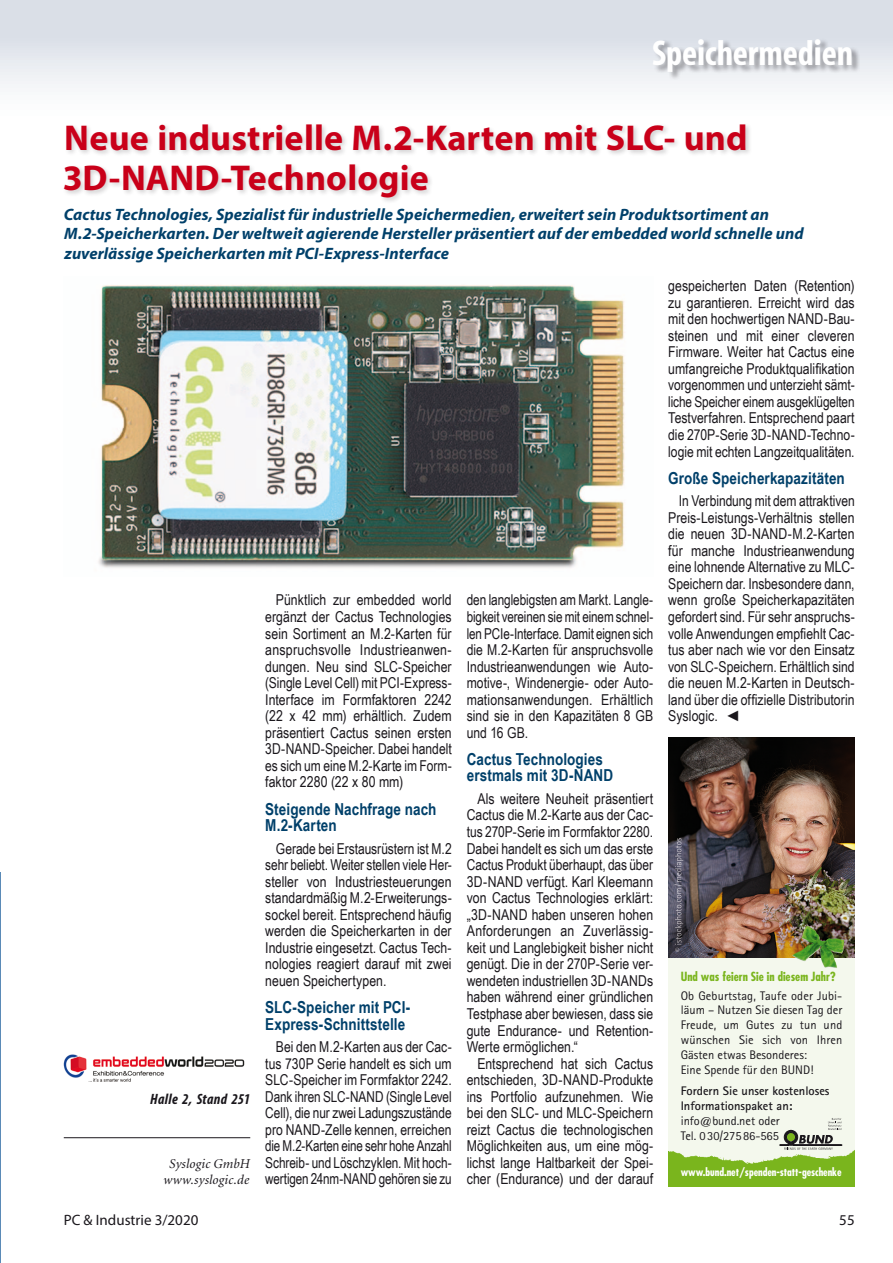
<style>
.page{position:relative;width:893px;height:1263px;background:#fff}
.page>*{position:absolute;margin:0;border:0;box-sizing:border-box;transform-origin:0 0}
.t1{font:700 36px/39.6px "Myriad Pro";letter-spacing:.005em;color:#c90019}
.t2{font:700 condensed 36px "Myriad";letter-spacing:-.005em;color:#fff}
.t3{font:italic 700 16.5px/19.8px "Myriad";letter-spacing:.005em;color:#00406a}
.t4{font:700 16.5px/16.5px "Arial Narrow";letter-spacing:.005em;color:#00406a}
.t5{font:15px/16.5px "Arial Narrow";color:#1a171c;text-align:justify}
.t6{font:15px/16.5px "Arial Narrow";color:#1a171c;text-align:justify;scale:.96 1}
.t7{font:15px "Myriad Pro";color:#1a171c}
.t8{font:italic 700 condensed 15px "Myriad";letter-spacing:.02em;color:#1a171c}
.t9{font:italic 13.5px/16.5px "Minion";letter-spacing:.015em;color:#1a171c;text-align:center}
.t10{font:12.45px/15px "Agfa Rotis Sans Serif";color:#1a171c}
.t11{font:700 12.45px/15px "Agfa Rotis Sans Serif";color:#1a171c}
.t12{font:700 condensed 12.3px "Futura";color:#7ab51d}
.t13{font:700 condensed 10.95px "Futura";letter-spacing:-.005em;color:#fff}
</style>
<div class="page">
<div style="left:0;top:0;width:893px;height:128px;background:linear-gradient(to bottom,#d2d8e2,#fff)"></div>
<div style="left:652px;top:38px;width:208px;height:42px;background:#1a171c;opacity:.4"></div>
<div style="left:62px;top:123px;width:689px;height:81px;background:#1a171c;opacity:.2"></div>
<hr style="left:64px;top:1137px;width:186px;height:1px;background:#1a171c">
<img style="left:64px;top:1054px;width:181px;height:28px">
<img style="left:98px;top:285px;width:527px;height:283px">
<div style="left:668px;top:738px;width:187px;height:448px;background:#f4f8ed"></div>
<img style="left:668px;top:1145px;width:187px;height:41px">
<img style="left:668px;top:738px;width:187px;height:220px">
<img style="left:792px;top:926px;width:29px;height:35px">
<svg style="left:780px;top:1118px;width:62px;height:32px"></svg>
<img style="left:675px;top:838px;width:8px;height:44px">
<svg style="left:668px;top:738px;width:3px;height:6px"></svg>
<hr style="left:0;top:873px;width:1px;height:390px;background:#5a8ab7">
<h1 class="t2" style="left:652px;top:35px;width:203px">Speichermedien</h1>
<h1 class="t1" style="left:63px;top:117px;width:686px">Neue industrielle M.2-Karten mit SLC- und<br>3D-NAND-Technologie</h1>
<p class="t3" style="left:64px;top:205px;width:741px">Cactus Technologies, Spezialist für industrielle Speichermedien, erweitert sein Produktsortiment an<br>M.2-Speicherkarten. Der weltweit agierende Hersteller präsentiert auf der embedded world schnelle und zuverlässige Speicherkarten mit PCI-Express-Interface</p>
<p class="t8" style="left:150px;top:1092px;width:102px">Halle 2, Stand 251</p>
<p class="t9" style="left:163px;top:1156px;width:88px">Syslogic GmbH www.syslogic.de</p>
<p class="t5" style="left:265px;top:591px;width:188px;text-indent:11px">Pünktlich zur embedded world ergänzt der Cactus Technologies sein Sortiment an M.2-Karten für anspruchsvolle Industrieanwen&shy;dungen. Neu sind SLC-Speicher (Single Level Cell) mit PCI-Express-Interface im Formfaktoren 2242 (22 x 42 mm) erhältlich. Zudem präsentiert Cactus seinen ersten 3D-NAND-Speicher. Dabei handelt es sich um eine M.2-Karte im Form&shy;faktor 2280 (22 x 80 mm)</p>
<p class="t4" style="left:265px;top:800px;width:173px">Steigende Nachfrage nach<br>M.2-Karten</p>
<p class="t5" style="left:265px;top:839px;width:188px;text-indent:11px">Gerade bei Erstausrüstern ist M.2 sehr beliebt. Weiter stellen viele Her&shy;steller von Industriesteuerungen standardmäßig M.2-Erweiterungs&shy;sockel bereit. Entsprechend häufig werden die Speicherkarten in der Industrie eingesetzt. Cactus Tech&shy;nologies reagiert darauf mit zwei neuen Speichertypen.</p>
<p class="t4" style="left:265px;top:998px;width:147px">SLC-Speicher mit PCI-<br>Express-Schnittstelle</p>
<p class="t5" style="left:265px;top:1038px;width:188px;text-indent:11px">Bei den M.2-Karten aus der Cac&shy;tus 730P Serie handelt es sich um SLC-Speicher im Formfaktor 2242.<br>Dank ihren SLC-NAND (Single Level Cell), die nur zwei Ladungszustände pro NAND-Zelle kennen, erreichen die M.2-Karten eine sehr hohe Anzahl Schreib- und Löschzyklen. Mit hoch&shy;wertigen 24nm-NAND gehören sie zu</p>
<p class="t6" style="left:467px;top:591px;width:196px">den langlebigsten am Markt. Langle&shy;bigkeit vereinen sie mit einem schnel&shy;len PCIe-Interface. Damit eignen sich die M.2-Karten für anspruchsvolle Industrieanwendungen wie Auto&shy;motive-, Windenergie- oder Auto&shy;mationsanwendungen. Erhältlich sind sie in den Kapazitäten 8 GB und 16 GB.</p>
<p class="t4" style="left:467px;top:750px;width:148px">Cactus Technologies erstmals mit 3D-NAND</p>
<p class="t5" style="left:467px;top:790px;width:188px;text-indent:11px">Als weitere Neuheit präsentiert Cactus die M.2-Karte aus der Cac&shy;tus 270P-Serie im Formfaktor 2280.<br>Dabei handelt es sich um das erste Cactus Produkt überhaupt, das über 3D-NAND verfügt. Karl Kleemann von Cactus Technologies erklärt: „3D-NAND haben unseren hohen Anforderungen an Zuverlässig&shy;keit und Langlebigkeit bisher nicht genügt. Die in der 270P-Serie ver&shy;wendeten industriellen 3D-NANDs haben während einer gründlichen Testphase aber bewiesen, dass sie gute Endurance- und Retention-Werte ermöglichen.“</p>
<p class="t5" style="left:467px;top:1054px;width:188px;text-indent:11px">Entsprechend hat sich Cactus entschieden, 3D-NAND-Produkte ins Portfolio aufzunehmen. Wie bei den SLC- und MLC-Speichern reizt Cactus die technologischen Möglichkeiten aus, um eine mög&shy;lichst lange Haltbarkeit der Spei&shy;cher (Endurance) und der darauf</p>
<p class="t5" style="left:668px;top:277px;width:188px">gespeicherten Daten (Retention) zu garantieren. Erreicht wird das mit den hochwertigen NAND-Bau&shy;steinen und mit einer cleveren Firmware. Weiter hat Cactus eine umfangreiche Produktqualifikation vorgenommen und unterzieht sämt&shy;liche Speicher einem ausgeklügelten Testverfahren. Entsprechend paart die 270P-Serie 3D-NAND-Techno&shy;logie mit echten Langzeitqualitäten.</p>
<p class="t4" style="left:668px;top:469px;width:178px">Große Speicherkapazitäten</p>
<p class="t5" style="left:668px;top:492px;width:188px;text-indent:11px">In Verbindung mit dem attraktiven Preis-Leistungs-Verhältnis stellen die neuen 3D-NAND-M.2-Karten für manche Industrieanwendung eine lohnende Alternative zu MLC-Speichern dar. Insbesondere dann, wenn große Speicherkapazitäten gefordert sind. Für sehr anspruchs&shy;volle Anwendungen empfiehlt Cac&shy;tus aber nach wie vor den Einsatz von SLC-Speichern. Erhältlich sind die neuen M.2-Karten in Deutsch&shy;land über die offizielle Distributorin Syslogic. ◄</p>
<p class="t12" style="left:681px;top:968px;width:156px">Und was feiern Sie in diesem Jahr?</p>
<p class="t10" style="left:681px;top:988px;width:163px">Ob Geburtstag, Taufe oder Jubi&shy;läum – Nutzen Sie diesen Tag der<br>Freude, um Gutes zu tun und wünschen Sie sich von Ihren<br>Gästen etwas Besonderes:<br>Eine Spende für den BUND!</p>
<p class="t11" style="left:681px;top:1083px;width:150px">Fordern Sie unser kostenloses<br>Informationspaket an:</p>
<p class="t10" style="left:681px;top:1113px;width:101px">info@bund.net oder<br>Tel. 0 30/275 86-565</p>
<p class="t13" style="left:681px;top:1165px;width:162px">www.bund.net/spenden-statt-geschenke</p>
<p class="t7" style="left:64px;top:1210px;width:136px">PC &amp; Industrie 3/2020</p>
<p class="t7" style="left:839px;top:1210px;width:17px">55</p>
</div>
